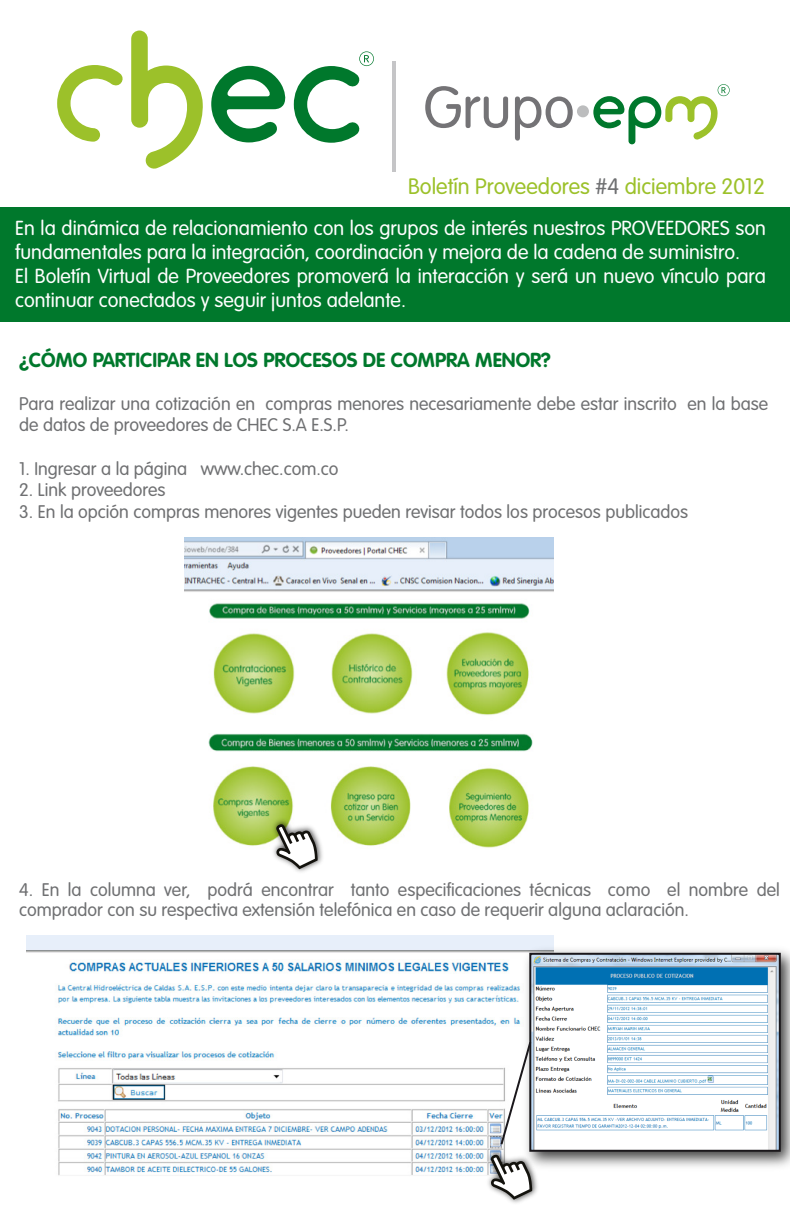
<style>
.page{position:relative;width:790px;height:1224px;background:#fff}
.page>*{position:absolute;margin:0;border:0;box-sizing:border-box;transform-origin:0 0}
.t1{font:300 22px "VAG Rounded Std";color:#9cc12a}
.t2{font:300 20px/24px "VAG Rounded Std";color:#fff}
.t3{font:700 20px "VAG Rounded Std";color:#00782c}
.t4{font:300 18px/21.6px "VAG Rounded Std";color:#6f7072}
.s1{color:#6f7072}
</style>
<div class="page">
<img style="left:184px;top:537px;width:369px;height:279px">
<div style="left:0;top:207px;width:789px;height:115px;background:#00782c"></div>
<hr style="left:392px;top:62px;width:3px;height:110px;background:#c5c5c7">
<svg style="left:425px;top:86px;width:147px;height:55px"></svg>
<svg style="left:593px;top:84px;width:136px;height:60px"></svg>
<div style="left:576px;top:105px;width:12px;height:12px;background:#bcbdbe;border-radius:50%"></div>
<svg style="left:57px;top:31px;width:146px;height:138px"></svg>
<svg style="left:211px;top:51px;width:163px;height:92px"></svg>
<img style="left:26px;top:816px;width:512px;height:387px">
<svg style="left:276px;top:824px;width:41px;height:45px"></svg>
<svg style="left:490px;top:1155px;width:42px;height:45px"></svg>
<img style="left:517px;top:923px;width:272px;height:252px">
<svg style="left:532px;top:956px;width:245px;height:193px"></svg>
<div style="left:529px;top:953px;width:251px;height:199px;border:2px solid #1a171b"></div>
<svg style="left:499px;top:1040px;width:33px;height:107px"></svg>
<p class="t1" style="left:408px;top:173px;width:358px">Boletín Proveedores <span class="s1">#4</span> diciembre 2012</p>
<p class="t2" style="left:15px;top:216px;width:751px">En la dinámica de relacionamiento con los grupos de interés nuestros PROVEEDORES son fundamentales para la integración, coordinación y mejora de la cadena de suministro.<br>El Boletín Virtual de Proveedores promoverá la interacción y será un nuevo vínculo para continuar conectados y seguir juntos adelante.</p>
<p class="t3" style="left:19px;top:348px;width:533px">¿CÓMO PARTICIPAR EN LOS PROCESOS DE COMPRA MENOR?</p>
<p class="t4" style="left:19px;top:393px;width:750px">Para realizar una cotización en compras menores necesariamente debe estar inscrito en la base de datos de proveedores de CHEC S.A E.S.P.</p>
<p class="t4" style="left:19px;top:458px;width:321px">1. Ingresar a la página www.chec.com.co</p>
<p class="t4" style="left:19px;top:480px;width:148px">2. Link proveedores</p>
<p class="t4" style="left:19px;top:501px;width:670px">3. En la opción compras menores vigentes pueden revisar todos los procesos publicados</p>
<p class="t4" style="left:19px;top:880px;width:761px;line-height:20px">4. En la columna ver, podrá encontrar tanto especificaciones técnicas como el nombre del comprador con su respectiva extensión telefónica en caso de requerir alguna aclaración.</p>
</div>
